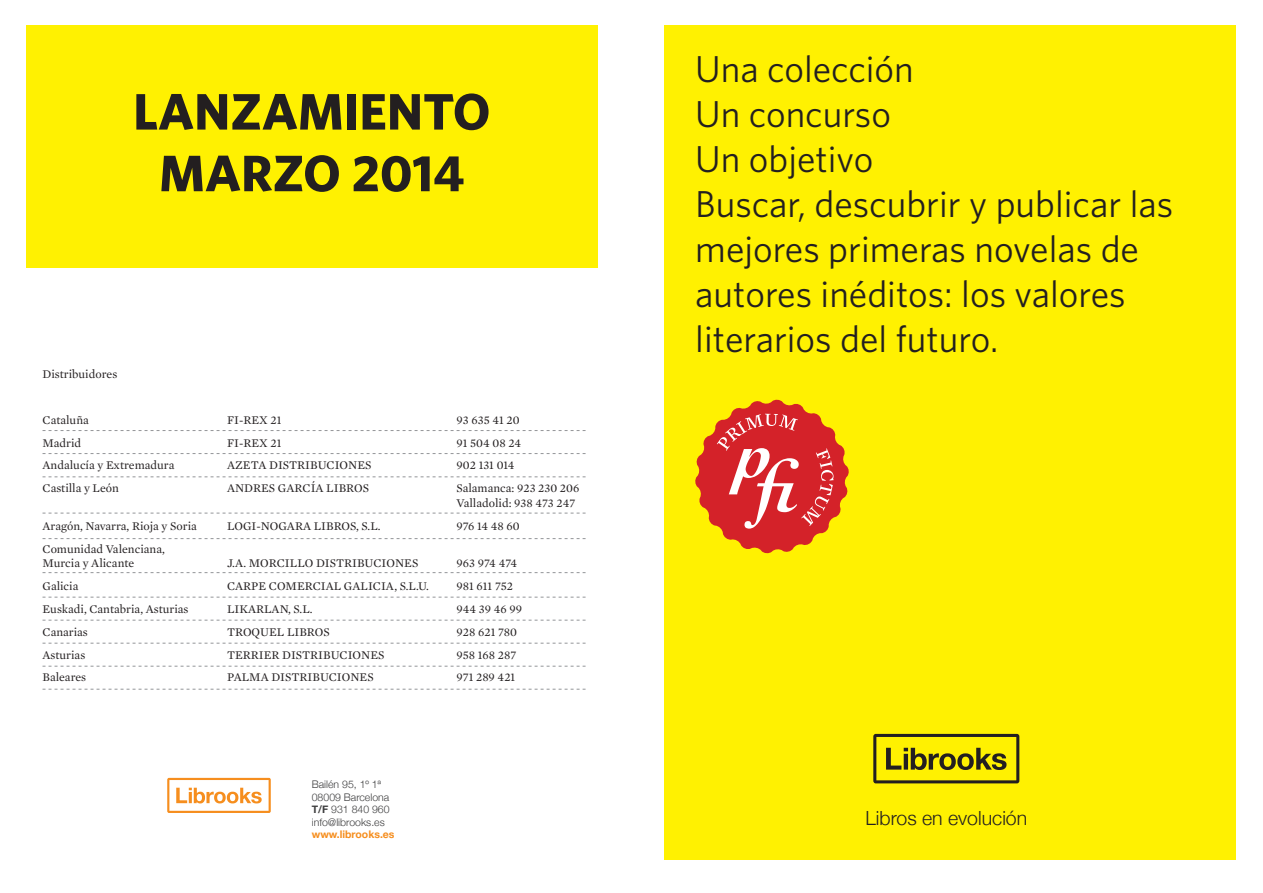
<style>
.page{position:relative;width:1263px;height:893px;background:#fff}
.page>*{position:absolute;margin:0;border:0;box-sizing:border-box;transform-origin:0 0}
.t1{font:700 51.3px "Whitney";color:#231f20}
.t2{font:37.5px/45px "Whitney";color:#231f20}
.t3{font:300 19.5px "Helvetica Neue";color:#231f20}
.t4{font:12px/14.4px "Mercury Text G1";color:#231f20}
.t5{font:300 10.5px "Helvetica Neue";color:#3e3e3f}
.t6{font:700 10.5px "Helvetica Neue";color:#f68e1e}
.s1{font-weight:700}
</style>
<div class="page">
<div style="left:664px;top:26px;width:571px;height:834px;background:#fff101"></div>
<div style="left:26px;top:26px;width:571px;height:242px;background:#fff101"></div>
<svg style="left:873px;top:734px;width:146px;height:49px"></svg>
<svg style="left:167px;top:778px;width:104px;height:35px"></svg>
<svg style="left:695px;top:399px;width:154px;height:155px"></svg>
<svg style="left:43px;top:430px;width:542px;height:1px"></svg>
<svg style="left:43px;top:453px;width:542px;height:1px"></svg>
<svg style="left:43px;top:476px;width:542px;height:1px"></svg>
<svg style="left:43px;top:513px;width:542px;height:1px"></svg>
<svg style="left:43px;top:538px;width:542px;height:1px"></svg>
<svg style="left:43px;top:572px;width:542px;height:1px"></svg>
<svg style="left:43px;top:597px;width:542px;height:1px"></svg>
<svg style="left:43px;top:620px;width:542px;height:1px"></svg>
<svg style="left:43px;top:643px;width:542px;height:1px"></svg>
<svg style="left:43px;top:666px;width:542px;height:1px"></svg>
<svg style="left:43px;top:689px;width:542px;height:1px"></svg>
<p class="t1" style="left:133px;top:81px;width:359px">LANZAMIENTO</p>
<p class="t1" style="left:159px;top:142px;width:307px">MARZO 2014</p>
<p class="t4" style="left:43px;top:367px;width:76px">Distribuidores</p>
<p class="t4" style="left:43px;top:412px;width:48px">Cataluña</p>
<p class="t4" style="left:227px;top:412px;width:56px">FI-REX 21</p>
<p class="t4" style="left:457px;top:412px;width:65px">93 635 41 20</p>
<p class="t4" style="left:43px;top:435px;width:40px">Madrid</p>
<p class="t4" style="left:227px;top:435px;width:56px">FI-REX 21</p>
<p class="t4" style="left:457px;top:435px;width:66px">91 504 08 24</p>
<p class="t4" style="left:43px;top:458px;width:133px">Andalucía y Extremadura</p>
<p class="t4" style="left:227px;top:458px;width:146px">AZETA DISTRIBUCIONES</p>
<p class="t4" style="left:457px;top:458px;width:59px">902 131 014</p>
<p class="t4" style="left:43px;top:481px;width:78px">Castilla y León</p>
<p class="t4" style="left:227px;top:481px;width:144px">ANDRES GARCÍA LIBROS</p>
<p class="t4" style="left:457px;top:481px;width:124px">Salamanca: 923 230 206</p>
<p class="t4" style="left:457px;top:496px;width:120px">Valladolid: 938 473 247</p>
<p class="t4" style="left:43px;top:518px;width:156px">Aragón, Navarra, Rioja y Soria</p>
<p class="t4" style="left:227px;top:518px;width:155px">LOGI-NOGARA LIBROS, S.L.</p>
<p class="t4" style="left:457px;top:518px;width:65px">976 14 48 60</p>
<p class="t4" style="left:43px;top:541px;width:124px">Comunidad Valenciana,<br>Murcia y Alicante</p>
<p class="t4" style="left:227px;top:556px;width:193px">J.A. MORCILLO DISTRIBUCIONES</p>
<p class="t4" style="left:457px;top:556px;width:62px">963 974 474</p>
<p class="t4" style="left:43px;top:579px;width:37px">Galicia</p>
<p class="t4" style="left:227px;top:579px;width:203px">CARPE COMERCIAL GALICIA, S.L.U.</p>
<p class="t4" style="left:457px;top:579px;width:58px">981 611 752</p>
<p class="t4" style="left:43px;top:602px;width:148px">Euskadi, Cantabria, Asturias</p>
<p class="t4" style="left:227px;top:602px;width:87px">LIKARLAN, S.L.</p>
<p class="t4" style="left:457px;top:602px;width:67px">944 39 46 99</p>
<p class="t4" style="left:43px;top:624px;width:47px">Canarias</p>
<p class="t4" style="left:227px;top:624px;width:104px">TROQUEL LIBROS</p>
<p class="t4" style="left:457px;top:624px;width:62px">928 621 780</p>
<p class="t4" style="left:43px;top:647px;width:44px">Asturias</p>
<p class="t4" style="left:227px;top:647px;width:159px">TERRIER DISTRIBUCIONES</p>
<p class="t4" style="left:457px;top:647px;width:61px">958 168 287</p>
<p class="t4" style="left:43px;top:670px;width:45px">Baleares</p>
<p class="t4" style="left:227px;top:670px;width:148px">PALMA DISTRIBUCIONES</p>
<p class="t4" style="left:457px;top:670px;width:60px">971 289 421</p>
<p class="t5" style="left:312px;top:776px;width:71px">Bailén 95, 1º 1ª</p>
<p class="t5" style="left:312px;top:788px;width:79px">08009 Barcelona</p>
<p class="t5" style="left:312px;top:801px;width:79px"><span class="s1">T/F</span> 931 840 960</p>
<p class="t5" style="left:312px;top:814px;width:74px">info@librooks.es</p>
<p class="t6" style="left:312px;top:826px;width:84px">www.librooks.es</p>
<p class="t2" style="left:695px;top:45px;width:220px">Una colección</p>
<p class="t2" style="left:695px;top:90px;width:197px">Un concurso</p>
<p class="t2" style="left:695px;top:135px;width:180px">Un objetivo</p>
<p class="t2" style="left:695px;top:180px;width:479px">Buscar, descubrir y publicar las mejores primeras novelas de autores inéditos: los valores literarios del futuro.</p>
<p class="t3" style="left:865px;top:802px;width:163px">Libros en evolución</p>
</div>
